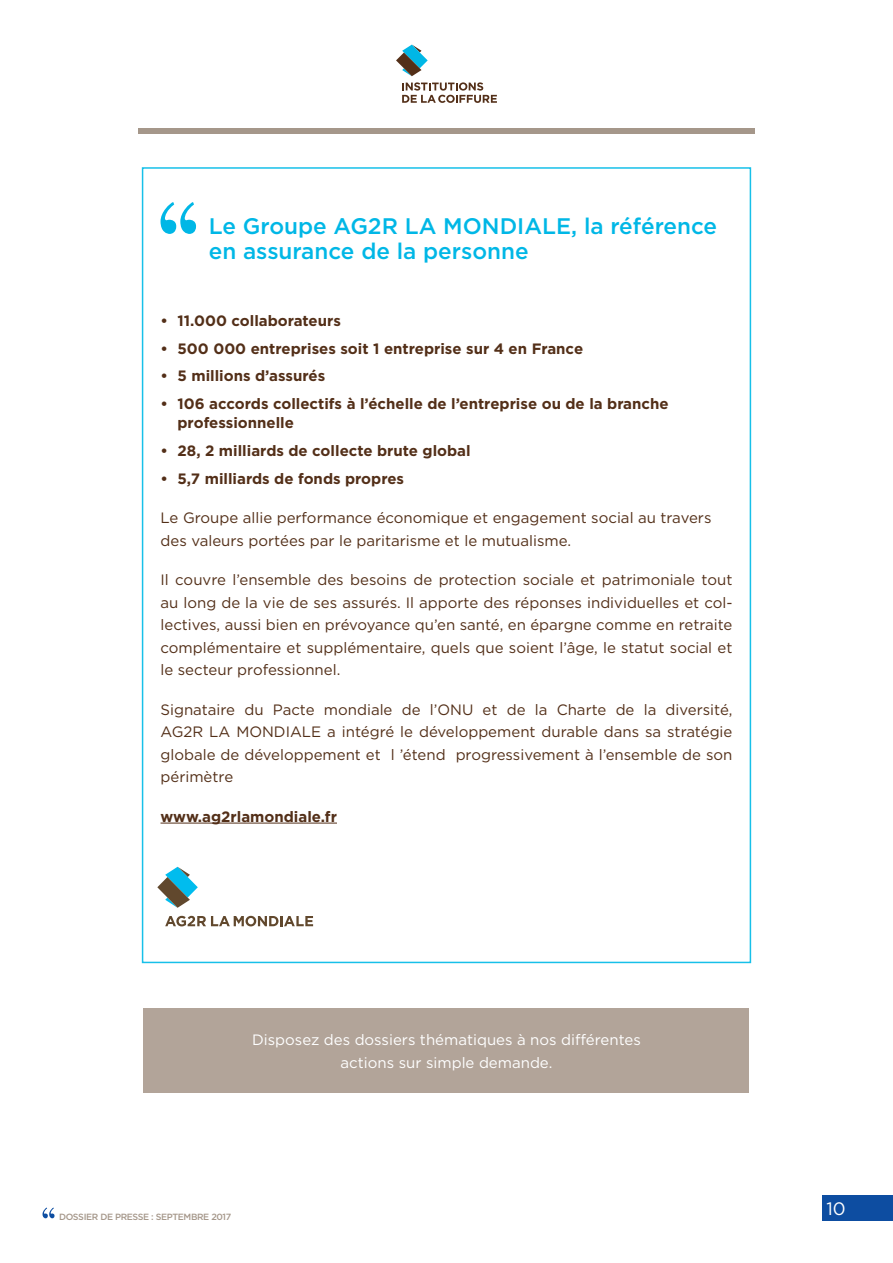
<style>
.page{position:relative;width:893px;height:1263px;background:#fff}
.page>*{position:absolute;margin:0;border:0;box-sizing:border-box;transform-origin:0 0}
._2-0_-_Titre_page__2{font:500 22.5px/25.5px "Gotham";color:#00b7e6}
.t1{font:18px "Gotham";color:#fff}
._2-1_-_Texte_courant{font:15px/22.5px "Gotham";color:#532f18;text-align:justify}
._2-1_-_Texte_courant-2{font:700 15px/19.5px "Gotham";color:#532f18}
.t2{font:15px/22.5px "Gotham";color:#fff;text-align:center}
.t3{font:500 9px "Gotham";letter-spacing:-.04em;color:#a5978a}
</style>
<div class="page">
<div style="left:138px;top:128px;width:617px;height:6px;background:#a5978a"></div>
<svg style="left:43px;top:1207px;width:12px;height:11px"></svg>
<svg style="left:396px;top:45px;width:32px;height:31px"></svg>
<svg style="left:402px;top:82px;width:95px;height:21px"></svg>
<div style="left:822px;top:1195px;width:71px;height:25px;background:#0d4da1"></div>
<hr style="left:161px;top:823px;width:176px;height:1px;background:#532f18">
<svg style="left:161px;top:202px;width:35px;height:32px"></svg>
<svg style="left:157px;top:867px;width:41px;height:41px"></svg>
<svg style="left:165px;top:916px;width:148px;height:10px"></svg>
<div style="left:144px;top:1008px;width:605px;height:85px;background:#b2a499"></div>
<p class="_2-0_-_Titre_page__2" style="left:209px;top:213px;width:510px">Le Groupe AG2R LA MONDIALE, la référence en assurance de la personne</p>
<p class="_2-1_-_Texte_courant-2" style="left:161px;top:311px;width:182px">• 11.000 collaborateurs</p>
<p class="_2-1_-_Texte_courant-2" style="left:161px;top:339px;width:424px">• 500 000 entreprises soit 1 entreprise sur 4 en France</p>
<p class="_2-1_-_Texte_courant-2" style="left:161px;top:366px;width:166px">• 5 millions d’assurés</p>
<p class="_2-1_-_Texte_courant-2" style="left:178px;top:394px;width:493px;text-indent:-17px">• 106 accords collectifs à l’échelle de l’entreprise ou de la branche professionnelle</p>
<p class="_2-1_-_Texte_courant-2" style="left:161px;top:441px;width:312px">• 28, 2 milliards de collecte brute global</p>
<p class="_2-1_-_Texte_courant-2" style="left:161px;top:468px;width:245px">• 5,7 milliards de fonds propres</p>
<p class="_2-1_-_Texte_courant" style="left:161px;top:506px;width:552px">Le Groupe allie performance économique et engagement social au travers des valeurs portées par le paritarisme et le mutualisme.</p>
<p class="_2-1_-_Texte_courant" style="left:161px;top:568px;width:573px">Il couvre l’ensemble des besoins de protection sociale et patrimoniale tout au long de la vie de ses assurés. Il apporte des réponses individuelles et col&shy;lectives, aussi bien en prévoyance qu’en santé, en épargne comme en retraite complémentaire et supplémentaire, quels que soient l’âge, le statut social et le secteur professionnel.</p>
<p class="_2-1_-_Texte_courant" style="left:161px;top:698px;width:573px">Signataire du Pacte mondiale de l’ONU et de la Charte de la diversité, AG2R LA MONDIALE a intégré le développement durable dans sa stratégie globale de développement et l ’étend progressivement à l’ensemble de son périmètre</p>
<p class="_2-1_-_Texte_courant-2" style="left:161px;top:806px;width:178px">www.ag2rlamondiale.fr</p>
<p class="t2" style="left:252px;top:1028px;width:390px">Disposez des dossiers thématiques à nos différentes actions sur simple demande.</p>
<p class="t3" style="left:59px;top:1211px;width:174px">DOSSIER DE PRESSE : SEPTEMBRE 2017</p>
<p class="t1" style="left:826px;top:1197px;width:21px">10</p>
</div>
